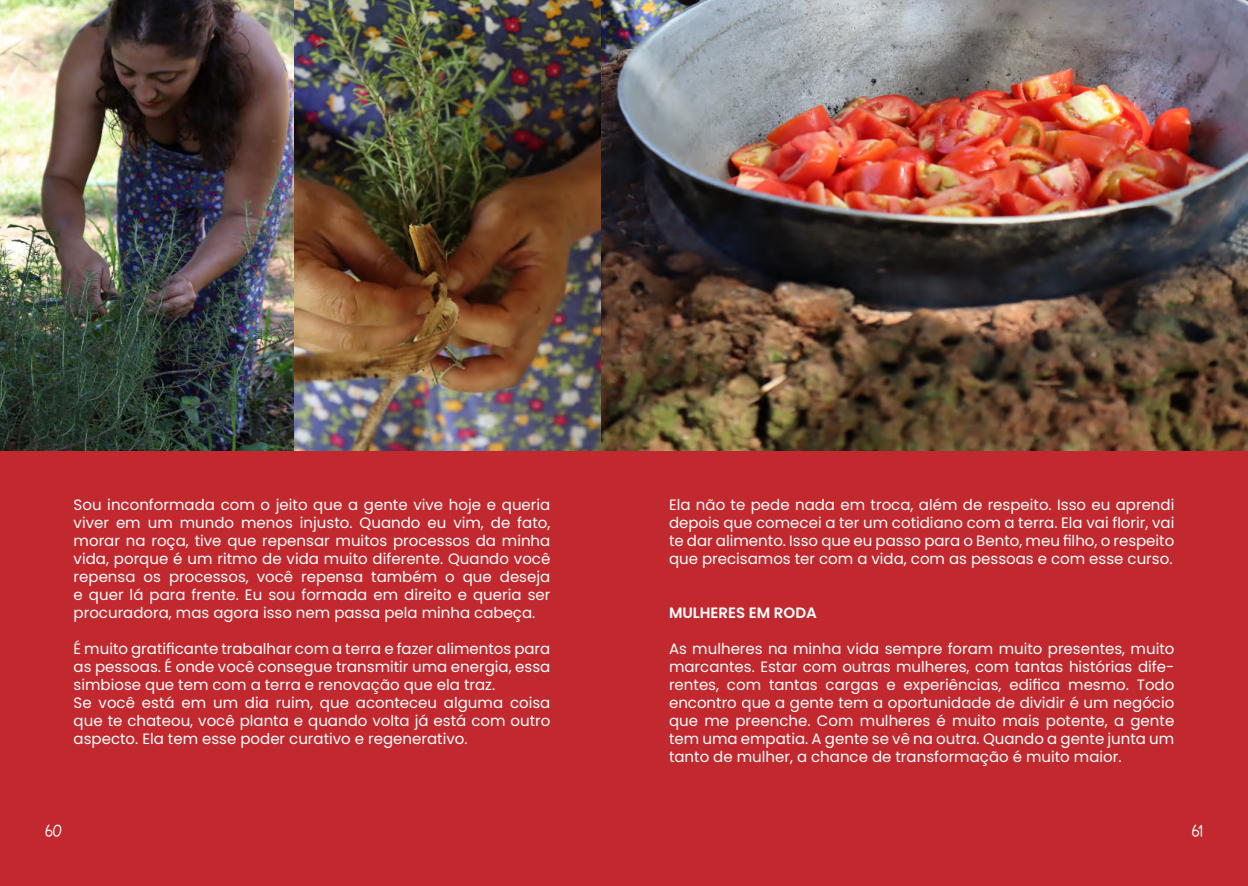
<style>
.page{position:relative;width:1248px;height:886px;background:#fff}
.page>*{position:absolute;margin:0;border:0;box-sizing:border-box;transform-origin:0 0}
.t1{font:700 17.5px "Springwood Line";color:#fff}
.t2{font:15px/18px "Poppins";color:#fff;text-align:justify}
.t3{font:600 15px "Poppins";color:#fff}
</style>
<div class="page">
<div style="left:0;top:0;width:1247px;height:886px;background:#c1292e"></div>
<img style="left:0;top:0;width:1247px;height:450px">
<p class="t2" style="left:74px;top:496px;width:478px">Sou inconformada com o jeito que a gente vive hoje e queria viver em um mundo menos injusto. Quando eu vim, de fato, morar na roça, tive que repensar muitos processos da minha vida, porque é um ritmo de vida muito diferente. Quando você repensa os processos, você repensa também o que deseja e quer lá para frente. Eu sou formada em direito e queria ser procuradora, mas agora isso nem passa pela minha cabeça.</p>
<p class="t2" style="left:74px;top:640px;width:478px;text-align:left">É muito gratificante trabalhar com a terra e fazer alimentos para as pessoas. É onde você consegue transmitir uma energia, essa simbiose que tem com a terra e renovação que ela traz.<br>Se você está em um dia ruim, que aconteceu alguma coisa que te chateou, você planta e quando volta já está com outro aspecto. Ela tem esse poder curativo e regenerativo.</p>
<p class="t2" style="left:669px;top:496px;width:507px">Ela não te pede nada em troca, além de respeito. Isso eu aprendi depois que comecei a ter um cotidiano com a terra. Ela vai florir, vai te dar alimento. Isso que eu passo para o Bento, meu filho, o respeito que precisamos ter com a vida, com as pessoas e com esse curso.</p>
<p class="t3" style="left:669px;top:604px;width:149px">MULHERES EM RODA</p>
<p class="t2" style="left:669px;top:640px;width:507px">As mulheres na minha vida sempre foram muito presentes, muito marcantes. Estar com outras mulheres, com tantas histórias dife&shy;rentes, com tantas cargas e experiências, edifica mesmo. Todo encontro que a gente tem a oportunidade de dividir é um negócio que me preenche. Com mulheres é muito mais potente, a gente tem uma empatia. A gente se vê na outra. Quando a gente junta um tanto de mulher, a chance de transformação é muito maior.</p>
<p class="t1" style="left:45px;top:820px;width:19px">60</p>
<p class="t1" style="left:1191px;top:820px;width:13px">61</p>
</div>
